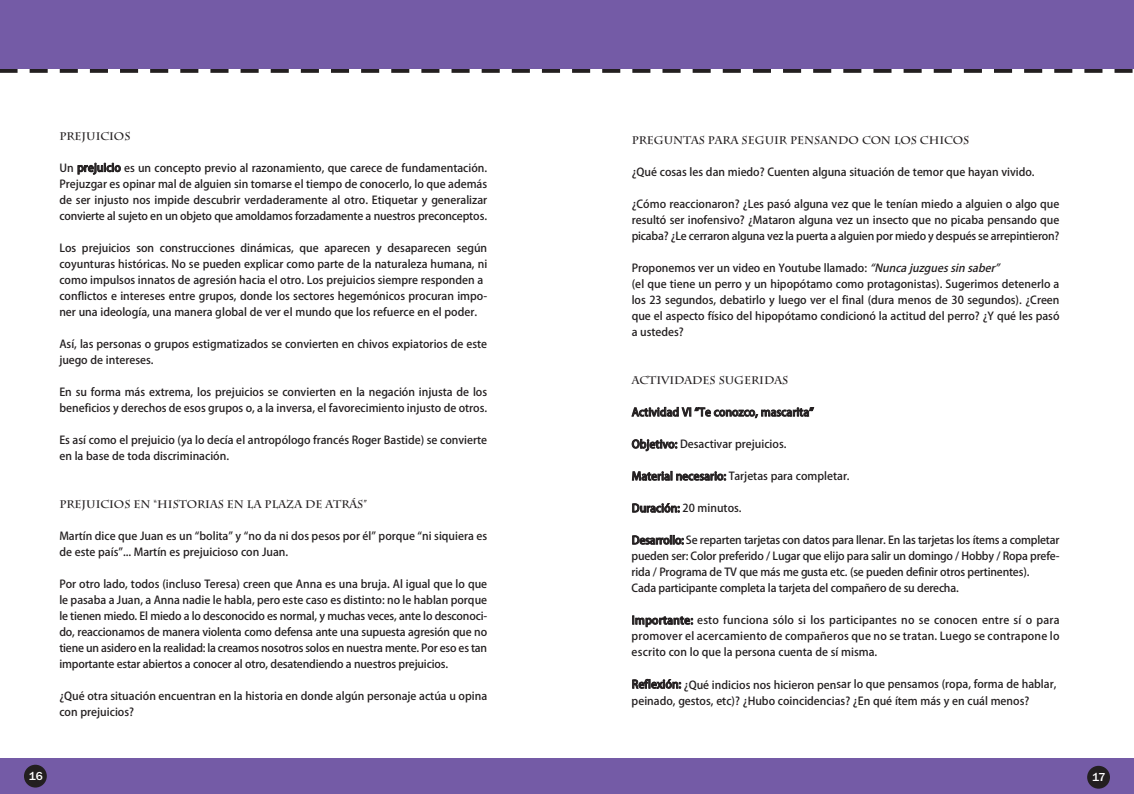
<style>
.page{position:relative;width:1134px;height:794px;background:#fff}
.page>*{position:absolute;margin:0;border:0;box-sizing:border-box;transform-origin:0 0}
.t1{font:500 12px "Franklin Gothic";color:#fff}
.t2{font:500 11px/16px "Koz Go Pro";color:#231f20}
.t3{font:700 11px "Charlemagne Std";color:#231f20}
.s1{font-style:italic}
</style>
<div class="page">
<div style="left:0;top:758px;width:1134px;height:36px;background:#745ba6"></div>
<div style="left:24px;top:764px;width:23px;height:23px;background:#231f20;border-radius:50%"></div>
<div style="left:1087px;top:766px;width:23px;height:22px;background:#231f20;border-radius:50%"></div>
<svg style="left:29px;top:69px;width:1074px;height:4px"></svg>
<div style="left:0;top:67px;width:18px;height:6px;background:#231f20"></div>
<div style="left:1114px;top:67px;width:18px;height:6px;background:#231f20"></div>
<div style="left:0;top:0;width:1134px;height:69px;background:#745ba6"></div>
<p class="t3" style="left:59px;top:130px;width:73px">PREJUICIOS</p>
<p class="t2" style="left:59px;top:160px;width:429px;text-align:justify">Un prejuicio es un concepto previo al razonamiento, que carece de fundamentación.<br>Prejuzgar es opinar mal de alguien sin tomarse el tiempo de conocerlo, lo que además de ser injusto nos impide descubrir verdaderamente al otro. Etiquetar y generalizar convierte al sujeto en un objeto que amoldamos forzadamente a nuestros preconceptos.</p>
<p class="t2" style="left:59px;top:240px;width:429px">Los prejuicios son construcciones dinámicas, que aparecen y desaparecen según coyunturas históricas. No se pueden explicar como parte de la naturaleza humana, ni como impulsos innatos de agresión hacia el otro. Los prejuicios siempre responden a conflictos e intereses entre grupos, donde los sectores hegemónicos procuran impo&shy;ner una ideología, una manera global de ver el mundo que los refuerce en el poder.</p>
<p class="t2" style="left:59px;top:336px;width:429px">Así, las personas o grupos estigmatizados se convierten en chivos expiatorios de este juego de intereses.</p>
<p class="t2" style="left:59px;top:384px;width:429px">En su forma más extrema, los prejuicios se convierten en la negación injusta de los beneficios y derechos de esos grupos o, a la inversa, el favorecimiento injusto de otros.</p>
<p class="t2" style="left:59px;top:432px;width:429px">Es así como el prejuicio (ya lo decía el antropólogo francés Roger Bastide) se convierte en la base de toda discriminación.</p>
<p class="t3" style="left:59px;top:498px;width:309px">PREJUICIOS EN “HISTORIAS EN LA PLAZA DE ATRÁS”</p>
<p class="t2" style="left:59px;top:528px;width:429px">Martín dice que Juan es un “bolita” y “no da ni dos pesos por él” porque “ni siquiera es de este país”... Martín es prejuicioso con Juan.</p>
<p class="t2" style="left:59px;top:576px;width:429px;text-align:justify">Por otro lado, todos (incluso Teresa) creen que Anna es una bruja. Al igual que lo que le pasaba a Juan, a Anna nadie le habla, pero este caso es distinto: no le hablan porque le tienen miedo. El miedo a lo desconocido es normal, y muchas veces, ante lo desconoci&shy;do, reaccionamos de manera violenta como defensa ante una supuesta agresión que no tiene un asidero en la realidad: la creamos nosotros solos en nuestra mente. Por eso es tan importante estar abiertos a conocer al otro, desatendiendo a nuestros prejuicios.</p>
<p class="t2" style="left:59px;top:688px;width:429px">¿Qué otra situación encuentran en la historia en donde algún personaje actúa u opina con prejuicios?</p>
<p class="t3" style="left:632px;top:134px;width:339px">PREGUNTAS PARA SEGUIR PENSANDO CON LOS CHICOS</p>
<p class="t2" style="left:632px;top:165px;width:404px">¿Qué cosas les dan miedo? Cuenten alguna situación de temor que hayan vivido.</p>
<p class="t2" style="left:632px;top:197px;width:429px;text-align:justify">¿Cómo reaccionaron? ¿Les pasó alguna vez que le tenían miedo a alguien o algo que resultó ser inofensivo? ¿Mataron alguna vez un insecto que no picaba pensando que picaba? ¿Le cerraron alguna vez la puerta a alguien por miedo y después se arrepintieron?</p>
<p class="t2" style="left:632px;top:261px;width:429px">Proponemos ver un video en Youtube llamado: <span class="s1">“Nuncajuzguessin saber”<br></span>(el que tiene un perro y un hipopótamo como protagonistas). Sugerimos detenerlo a los 23 segundos, debatirlo y luego ver el final (dura menos de 30 segundos). ¿Creen que el aspecto físico del hipopótamo condicionó la actitud del perro? ¿Y qué les pasó a ustedes?</p>
<p class="t3" style="left:632px;top:374px;width:158px">ACTIVIDADES SUGERIDAS</p>
<p class="t2" style="left:632px;top:405px;width:184px">Actividad VI “Te conozco, mascarita”</p>
<p class="t2" style="left:632px;top:437px;width:156px">Objetivo: Desactivar prejuicios.</p>
<p class="t2" style="left:632px;top:469px;width:219px">Material necesario: Tarjetas para completar.</p>
<p class="t2" style="left:632px;top:501px;width:111px">Duración: 20 minutos.</p>
<p class="t2" style="left:632px;top:533px;width:429px">Desarrollo: Se reparten tarjetas con datos para llenar. En las tarjetas los ítems a completar pueden ser: Color preferido / Lugar que elijo para salir un domingo / Hobby / Ropa prefe&shy;rida / Programa de TV que más me gusta etc. (se pueden definir otros pertinentes).<br>Cada participante completa la tarjeta del compañero de su derecha.</p>
<p class="t2" style="left:632px;top:613px;width:429px;text-align:justify">Importante: esto funciona sólo si los participantes no se conocen entre sí o para promover el acercamiento de compañeros que no se tratan. Luego se contrapone lo escrito con lo que la persona cuenta de sí misma.</p>
<p class="t2" style="left:632px;top:677px;width:426px">Reflexión: ¿Qué indicios nos hicieron pensar lo que pensamos (ropa, forma de hablar, peinado, gestos, etc)? ¿Hubo coincidencias? ¿En qué ítem más y en cuál menos?</p>
<p class="t1" style="left:29px;top:768px;width:15px">16</p>
<p class="t1" style="left:1092px;top:769px;width:15px">17</p>
</div>
